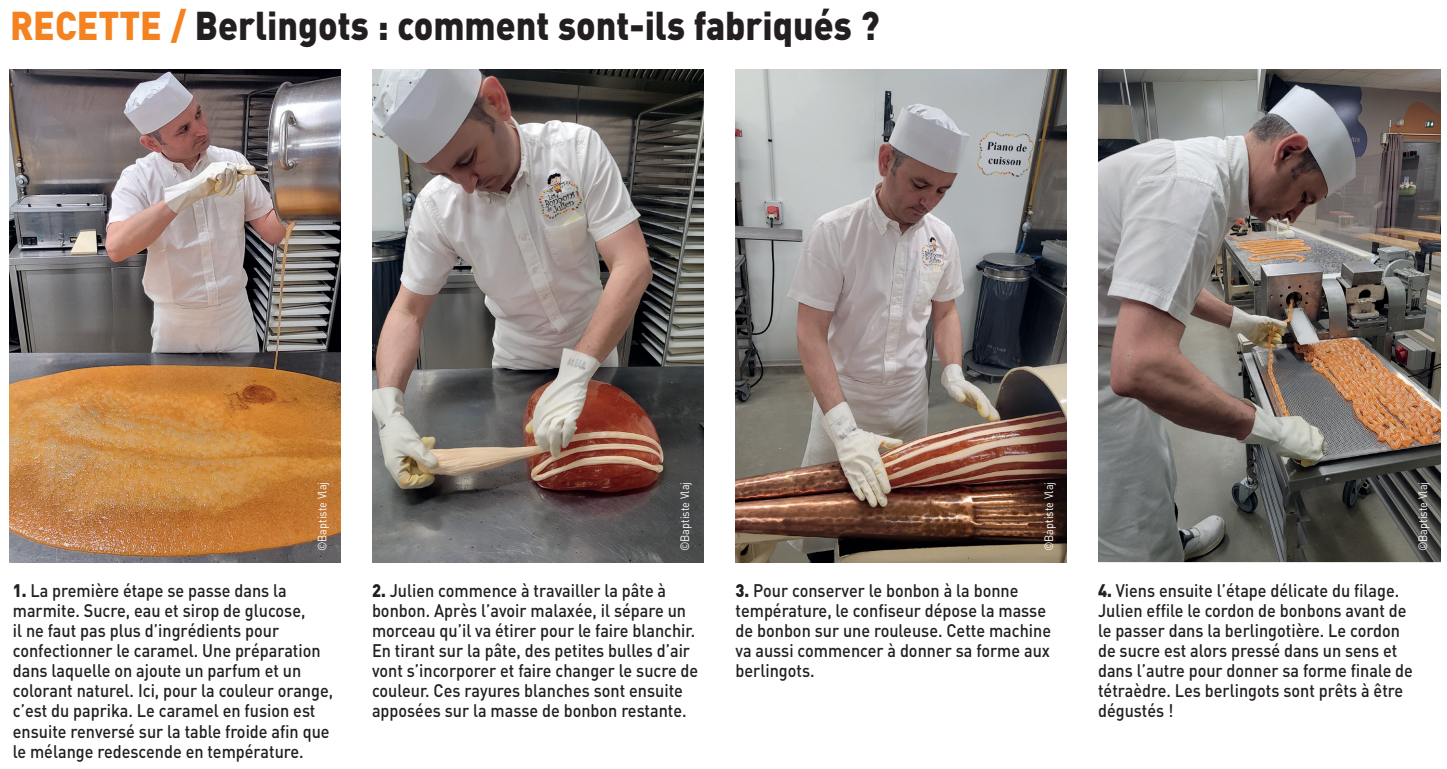
<style>
.page{position:relative;width:1447px;height:769px;background:#fff}
.page>*{position:absolute;margin:0;border:0;box-sizing:border-box;transform-origin:0 0}
.ARTICLEexergue{font:900 39.6px "DIN";color:#231f20;scale:.9 1}
.ARTICLElegende{font:500 18px/20px "DIN";color:#231f20;scale:.9 1}
.ARTICLEcopyright{font:12px "DIN";color:#fff;scale:.9 1}
.s1{color:#f58220}
.s2{font-weight:900}
</style>
<div class="page">
<img style="left:9px;top:70px;width:331px;height:492px">
<img style="left:372px;top:70px;width:331px;height:492px">
<img style="left:735px;top:70px;width:331px;height:492px">
<img style="left:1098px;top:70px;width:342px;height:492px">
<p class="ARTICLEexergue" style="left:10px;top:-1px;width:967px"><span class="s1">RECETTE /</span> Berlingots : comment sont-ils fabriqués ?</p>
<p class="ARTICLEcopyright" style="left:315px;top:551px;width:78px;rotate:-90deg">©Baptiste Vlaj</p>
<p class="ARTICLEcopyright" style="left:677px;top:551px;width:78px;rotate:-90deg">©Baptiste Vlaj</p>
<p class="ARTICLEcopyright" style="left:1041px;top:551px;width:78px;rotate:-90deg">©Baptiste Vlaj</p>
<p class="ARTICLEcopyright" style="left:1414px;top:551px;width:78px;rotate:-90deg">©Baptiste Vlaj</p>
<p class="ARTICLElegende" style="left:13px;top:580px;width:357px"><span class="s2">1.</span> La première étape se passe dans la marmite. Sucre, eau et sirop de glucose,<br>il ne faut pas plus d’ingrédients pour confectionner le caramel. Une préparation dans laquelle on ajoute un parfum et un colorant naturel. Ici, pour la couleur orange, c’est du paprika. Le caramel en fusion est ensuite renversé sur la table froide afin que le mélange redescende en température.</p>
<p class="ARTICLElegende" style="left:372px;top:580px;width:364px"><span class="s2">2.</span> Julien commence à travailler la pâte à bonbon. Après l’avoir malaxée, il sépare un morceau qu’il va étirer pour le faire blanchir.<br>En tirant sur la pâte, des petites bulles d’air vont s’incorporer et faire changer le sucre de couleur. Ces rayures blanches sont ensuite apposées sur la masse de bonbon restante.</p>
<p class="ARTICLElegende" style="left:735px;top:580px;width:352px"><span class="s2">3.</span> Pour conserver le bonbon à la bonne température, le confiseur dépose la masse de bonbon sur une rouleuse. Cette machine va aussi commencer à donner sa forme aux berlingots.</p>
<p class="ARTICLElegende" style="left:1097px;top:580px;width:351px"><span class="s2">4.</span> Viens ensuite l’étape délicate du filage.<br>Julien effile le cordon de bonbons avant de le passer dans la berlingotière. Le cordon de sucre est alors pressé dans un sens et dans l’autre pour donner sa forme finale de tétraèdre. Les berlingots sont prêts à être dégustés !</p>
</div>
